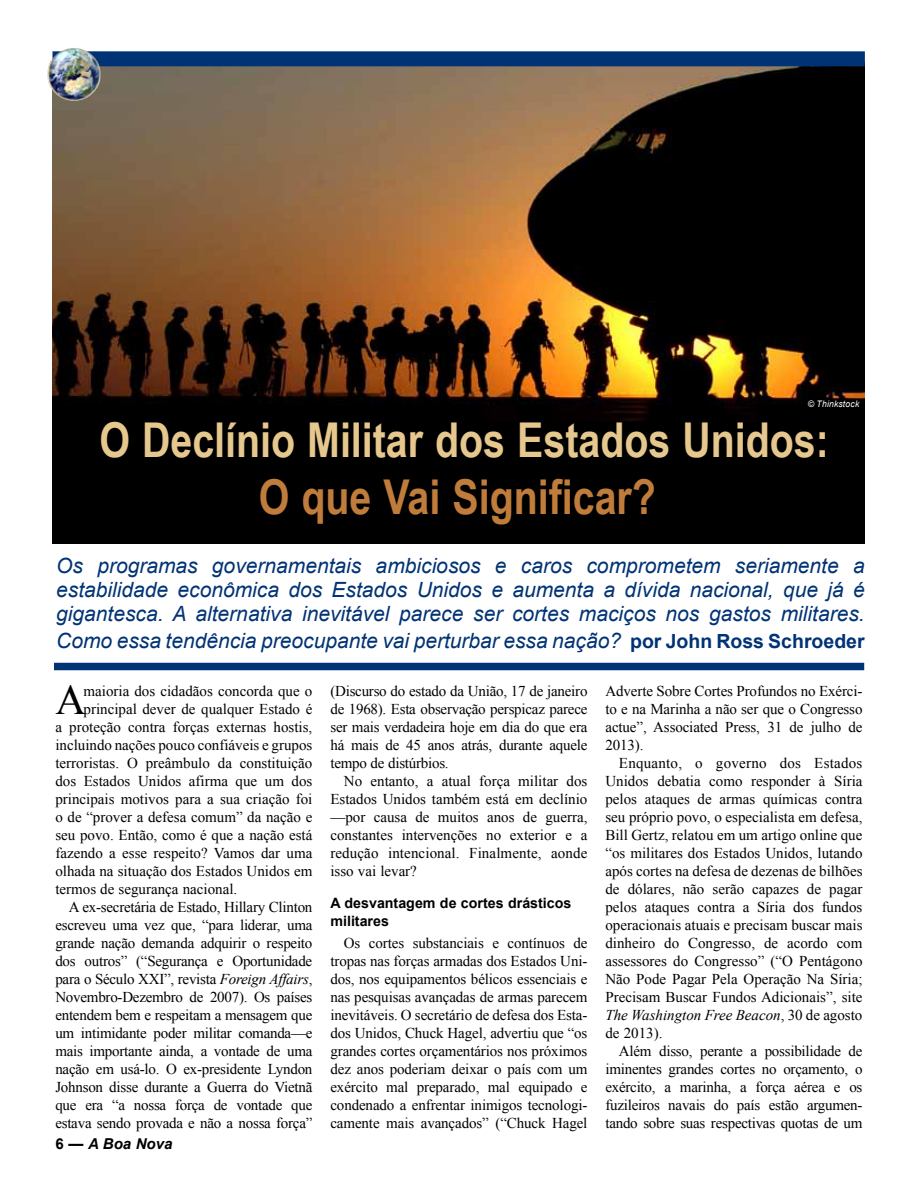
<style>
.page{position:relative;width:918px;height:1188px;background:#fff}
.page>*{position:absolute;margin:0;border:0;box-sizing:border-box;transform-origin:0 0}
.t1{font:700 48px "Arial Narrow";color:#e6c78d}
.t2{font:700 48px "Arial Narrow";color:#c07c3b}
.t3{font:42.15px "Times New Roman";color:#000}
.t4{font:italic 21px/24px "Arial";color:#003375;text-align:justify}
.t5{font:15px/18px "Times New Roman";letter-spacing:-.01em;color:#000;text-align:justify}
.t6{font:italic 700 15px "Arial";color:#000}
.t7{font:700 14.25px/18px "Arial";color:#000}
.t8{font:italic 9px "Arial";letter-spacing:.025em;color:#fff;scale:.95 1}
.s1{font-weight:700;font-style:normal;font-size:19.5px}
.s2{font-style:italic}
.s3{font-style:normal}
</style>
<div class="page">
<div style="left:54px;top:663px;width:810px;height:7px;background:#003375"></div>
<img style="left:52px;top:66px;width:813px;height:477px">
<svg style="left:804px;top:374px;width:61px;height:63px;background:#0b0502"></svg>
<div style="left:52px;top:51px;width:813px;height:15px;background:#003375"></div>
<img style="left:47px;top:48px;width:54px;height:53px">
<p class="t8" style="left:808px;top:398px;width:56px">© Thinkstock</p>
<h1 class="t1" style="left:99px;top:403px;width:731px">O Declínio Militar dos Estados Unidos:</h1>
<h1 class="t2" style="left:259px;top:461px;width:399px">O que Vai Significar?</h1>
<p class="t4" style="left:56px;top:554px;width:810px">Os programas governamentais ambiciosos e caros comprometem seriamente a estabilidade econômica dos Estados Unidos e aumenta a dívida nacional, que já é gigantesca. A alternativa inevitável parece ser cortes maciços nos gastos militares.</p>
<h3 class="t4" style="left:56px;top:629px;width:810px">Como essa tendência preocupante vai perturbar essa nação? <span class="s1">por John Ross Schroeder</span></h3>
<h2 class="t3" style="left:55px;top:672px;width:32px">A</h2>
<p class="t5" style="left:84px;top:682px;width:230px">maioria dos cidadãos concorda que o</p>
<p class="t5" style="left:84px;top:700px;width:230px">principal dever de qualquer Estado é</p>
<p class="t5" style="left:55px;top:718px;width:259px">a proteção contra forças externas hostis,</p>
<p class="t5" style="left:55px;top:736px;width:259px">incluindo nações pouco confiáveis e grupos</p>
<p class="t5" style="left:55px;top:754px;width:259px">terroristas. O preâmbulo da constituição</p>
<p class="t5" style="left:55px;top:772px;width:259px">dos Estados Unidos afirma que um dos</p>
<p class="t5" style="left:55px;top:790px;width:259px">principais motivos para a sua criação foi</p>
<p class="t5" style="left:55px;top:808px;width:259px">o de “prover a defesa comum” da nação e</p>
<p class="t5" style="left:55px;top:826px;width:259px">seu povo. Então, como é que a nação está</p>
<p class="t5" style="left:55px;top:844px;width:259px">fazendo a esse respeito? Vamos dar uma</p>
<p class="t5" style="left:55px;top:862px;width:259px">olhada na situação dos Estados Unidos em</p>
<p class="t5" style="left:55px;top:880px;width:183px">termos de segurança nacional.</p>
<p class="t5" style="left:69px;top:898px;width:245px">A ex-secretária de Estado, Hillary Clinton</p>
<p class="t5" style="left:55px;top:916px;width:259px">escreveu uma vez que, “para liderar, uma</p>
<p class="t5" style="left:55px;top:934px;width:259px">grande nação demanda adquirir o respeito</p>
<p class="t5" style="left:55px;top:952px;width:258px">dos outros” (“Segurança e Oportunidade</p>
<p class="t5" style="left:55px;top:970px;width:259px">para o Século XXI”, revista <span class="s2">Foreign Affairs</span>,</p>
<p class="t5" style="left:55px;top:988px;width:259px">Novembro-Dezembro de 2007). Os países</p>
<p class="t5" style="left:55px;top:1006px;width:259px">entendem bem e respeitam a mensagem que</p>
<p class="t5" style="left:55px;top:1024px;width:259px">um intimidante poder militar comanda—e</p>
<p class="t5" style="left:55px;top:1042px;width:259px">mais importante ainda, a vontade de uma</p>
<p class="t5" style="left:55px;top:1060px;width:259px">nação em usá-lo. O ex-presidente Lyndon</p>
<p class="t5" style="left:55px;top:1078px;width:259px">Johnson disse durante a Guerra do Vietnã</p>
<p class="t5" style="left:55px;top:1096px;width:259px">que era “a nossa força de vontade que</p>
<p class="t5" style="left:55px;top:1114px;width:259px">estava sendo provada e não a nossa força”</p>
<p class="t6" style="left:55px;top:1134px;width:118px"><span class="s3">6 —</span> A Boa Nova</p>
<p class="t5" style="left:330px;top:682px;width:259px">(Discurso do estado da União, 17 de janeiro de 1968). Esta observação perspicaz parece ser mais verdadeira hoje em dia do que era há mais de 45 anos atrás, durante aquele tempo de distúrbios.</p>
<p class="t5" style="left:330px;top:772px;width:259px;text-indent:14px">No entanto, a atual força militar dos Estados Unidos também está em declínio —por causa de muitos anos de guerra, constantes intervenções no exterior e a redução intencional. Finalmente, aonde isso vai levar?</p>
<p class="t7" style="left:330px;top:894px;width:243px">A desvantagem de cortes drásticos militares</p>
<p class="t5" style="left:330px;top:934px;width:259px;text-indent:14px">Os cortes substanciais e contínuos de tropas nas forças armadas dos Estados Uni&shy;dos, nos equipamentos bélicos essenciais e nas pesquisas avançadas de armas parecem inevitáveis. O secretário de defesa dos Esta&shy;dos Unidos, Chuck Hagel, advertiu que “os grandes cortes orçamentários nos próximos dez anos poderiam deixar o país com um exército mal preparado, mal equipado e condenado a enfrentar inimigos tecnologi&shy;camente mais avançados” (“Chuck Hagel</p>
<p class="t5" style="left:605px;top:682px;width:259px">Adverte Sobre Cortes Profundos no Exérci&shy;to e na Marinha a não ser que o Congresso actue”, Associated Press, 31 de julho de 2013).</p>
<p class="t5" style="left:605px;top:754px;width:259px;text-indent:14px">Enquanto, o governo dos Estados Unidos debatia como responder à Síria pelos ataques de armas químicas contra seu próprio povo, o especialista em defesa, Bill Gertz, relatou em um artigo online que “os militares dos Estados Unidos, lutando após cortes na defesa de dezenas de bilhões de dólares, não serão capazes de pagar pelos ataques contra a Síria dos fundos operacionais atuais e precisam buscar mais dinheiro do Congresso, de acordo com assessores do Congresso” (“O Pentágono Não Pode Pagar Pela Operação Na Síria; Precisam Buscar Fundos Adicionais”, site <span class="s2">The Washington Free Beacon</span>, 30 de agosto de 2013).</p>
<p class="t5" style="left:605px;top:1042px;width:259px;text-indent:14px">Além disso, perante a possibilidade de iminentes grandes cortes no orçamento, o exército, a marinha, a força aérea e os fuzileiros navais do país estão argumen&shy;tando sobre suas respectivas quotas de um</p>
</div>
